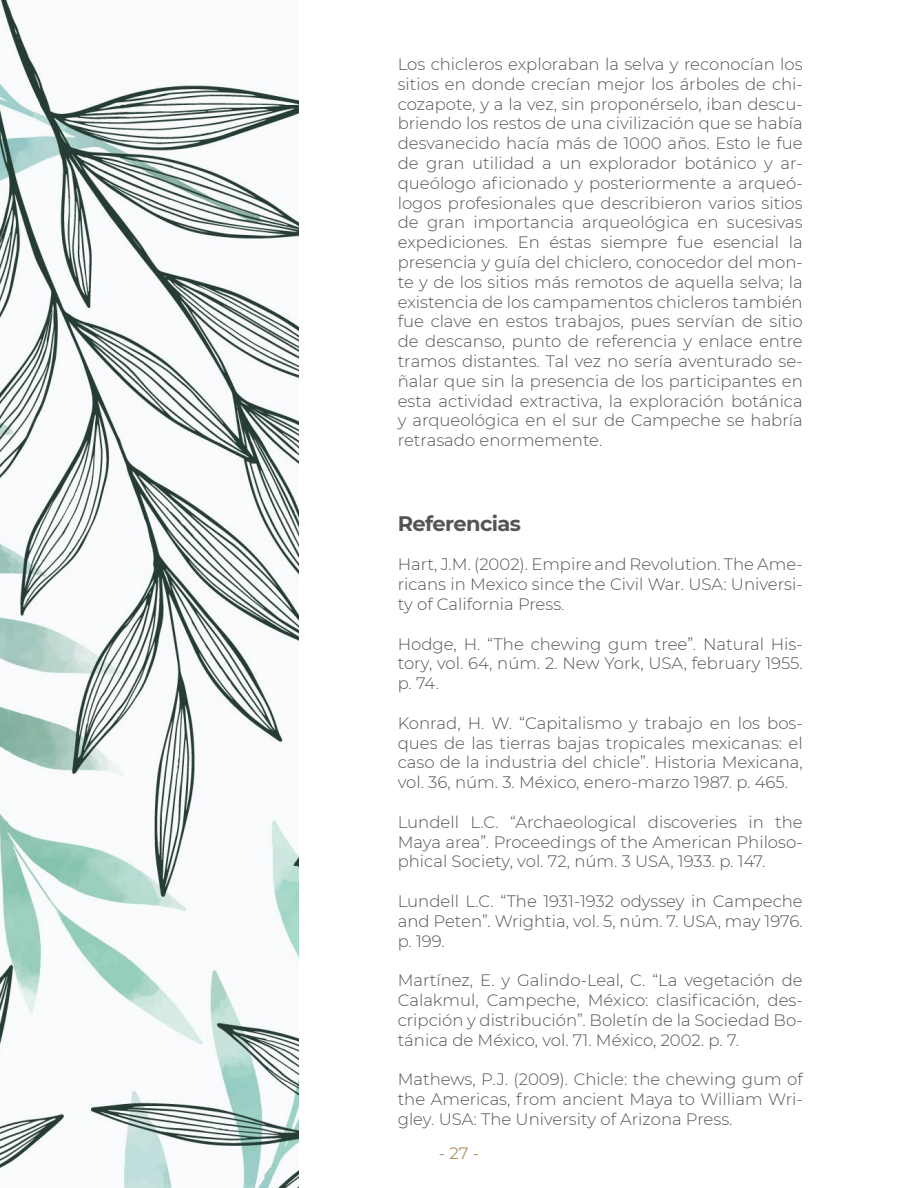
<style>
.page{position:relative;width:918px;height:1188px;background:#fff}
.page>*{position:absolute;margin:0;border:0;box-sizing:border-box;transform-origin:0 0}
.t1{font:700 21px "Montserrat";letter-spacing:-.03em;color:#555454}
.t2{font:16.5px/19.8px "Montserrat Light 2";color:#555454;text-align:justify}
.t3{font:300 16.5px/19.8px "Montserrat";color:#555454}
.t4{font:16.5px "Montserrat";color:#b0935e}
.s1{font-family:"Montserrat Light 2";font-weight:400}
</style>
<div class="page">
<img style="left:0;top:0;width:299px;height:1188px">
<p class="t2" style="left:398px;top:54px;width:406px">Los chicleros exploraban la selva y reconocían los</p>
<p class="t3" style="left:398px;top:73px;width:407px">sitios en donde crecían mejor los árboles de chi<span class="s1">-</span></p>
<p class="t2" style="left:398px;top:93px;width:407px">cozapote, y a la vez, sin proponérselo, iban descu&shy;briendo los restos de una civilización que se había desvanecido hacía más de 1000 años. Esto le fue de gran utilidad a un explorador botánico y ar-</p>
<p class="t3" style="left:398px;top:172px;width:406px">queólogo aficionado y posteriormente a arqueó<span class="s1">-</span></p>
<p class="t2" style="left:398px;top:192px;width:407px">logos profesionales que describieron varios sitios de gran importancia arqueológica en sucesivas expediciones. En éstas siempre fue esencial la presencia y guía del chiclero, conocedor del mon&shy;te y de los sitios más remotos de aquella selva; la existencia de los campamentos chicleros también</p>
<p class="t3" style="left:398px;top:311px;width:407px">fue clave en estos trabajos, pues servían de sitio</p>
<p class="t2" style="left:398px;top:331px;width:407px">de descanso, punto de referencia y enlace entre tramos distantes. Tal vez no sería aventurado se&shy;ñalar que sin la presencia de los participantes en esta actividad extractiva, la exploración botánica y arqueológica en el sur de Campeche se habría retrasado enormemente.</p>
<p class="t1" style="left:398px;top:508px;width:125px">Referencias</p>
<p class="t2" style="left:398px;top:554px;width:406px">Hart, J.M. (2002). Empire and Revolution. The Ame&shy;ricans in Mexico since the Civil War. USA: Universi&shy;ty of California Press.</p>
<p class="t2" style="left:398px;top:633px;width:407px">Hodge, H. “The chewing gum tree”. Natural His&shy;tory, vol. 64, núm. 2. New York, USA, february 1955. p. 74.</p>
<p class="t3" style="left:398px;top:712px;width:407px">Konrad, H. W. “Capitalismo y trabajo en los bos&shy;ques de las tierras bajas tropicales mexicanas: el</p>
<p class="t2" style="left:398px;top:752px;width:407px">caso de la industria del chicle”. Historia Mexicana,</p>
<p class="t3" style="left:398px;top:772px;width:392px">vol. 36, núm. 3. México, enero-marzo 1987. p. 465.</p>
<p class="t2" style="left:398px;top:811px;width:407px">Lundell L.C. “Archaeological discoveries in the Maya area”. Proceedings of the American Philoso&shy;phical Society, vol. 72, núm. 3 USA, 1933. p. 147.</p>
<p class="t2" style="left:398px;top:891px;width:407px">Lundell L.C. “The 1931-1932 odyssey in Campeche and Peten”. Wrightia, vol. 5, núm. 7. USA, may 1976. p. 199.</p>
<p class="t2" style="left:398px;top:970px;width:407px">Martínez, E. y Galindo-Leal, C. “La vegetación de</p>
<p class="t3" style="left:398px;top:990px;width:407px">Calakmul, Campeche, México: clasificación, des<span class="s1">-</span></p>
<p class="t2" style="left:398px;top:1009px;width:406px">cripción y distribución”. Boletín de la Sociedad Bo&shy;tánica de México, vol. 71. México, 2002. p. 7.</p>
<p class="t2" style="left:398px;top:1069px;width:407px">Mathews, P.J. (2009). Chicle: the chewing gum of the Americas, from ancient Maya to William Wri&shy;gley. USA: The University of Arizona Press.</p>
<p class="t4" style="left:439px;top:1142px;width:42px">- 27 -</p>
</div>
